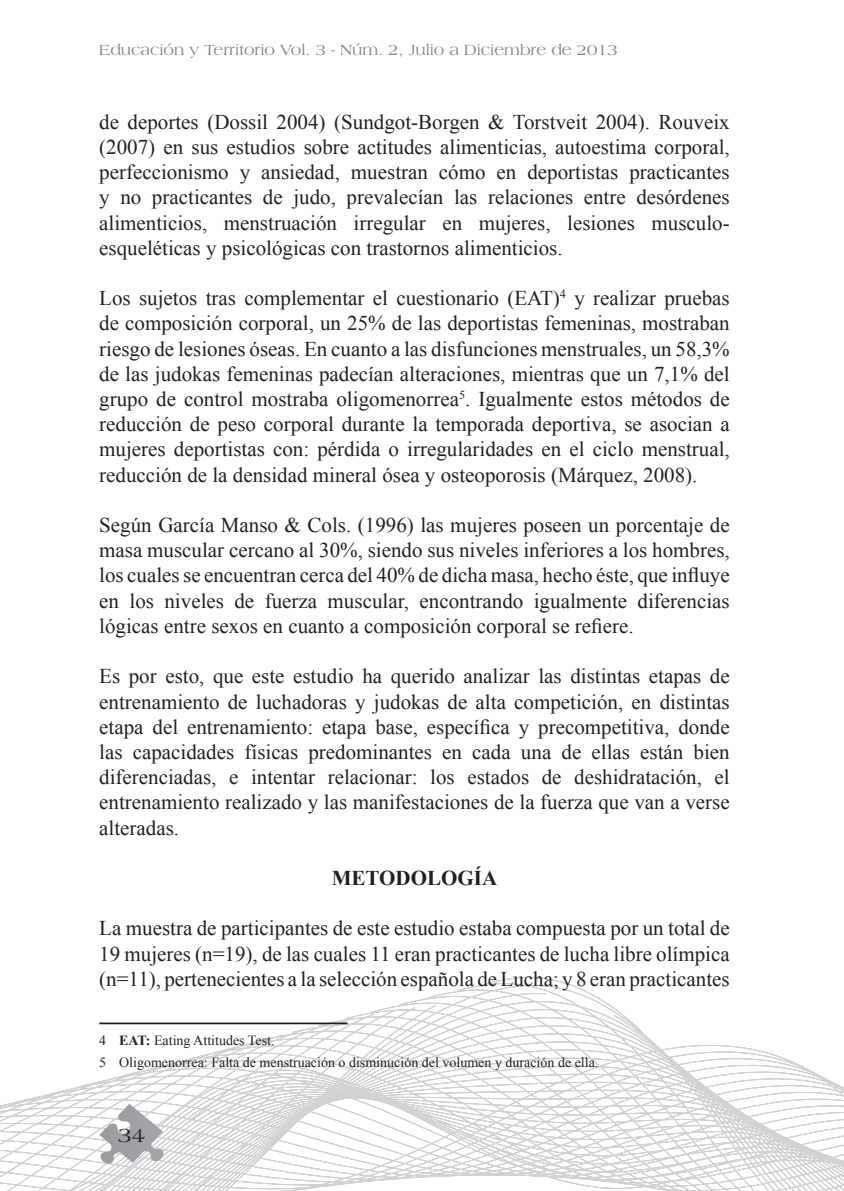
<style>
.page{position:relative;width:844px;height:1191px;background:#fff}
.page>*{position:absolute;margin:0;border:0;box-sizing:border-box;transform-origin:0 0}
.t1{font:21px/25.2px "Times New Roman";color:#231f20;text-align:justify}
.t2{font:700 21px "Times New Roman";color:#231f20}
.t3{font:21px "Americana";color:#231f20}
.t4{font:15.75px "Americana";color:#808285}
.t5{font:14px/21.7px "Times New Roman";color:#231f20}
.s1{font-weight:700}
</style>
<div class="page">
<svg style="left:0;top:977px;width:843px;height:214px"></svg>
<svg style="left:99px;top:1103px;width:65px;height:61px"></svg>
<hr style="left:99px;top:1022px;width:248px;height:2px;background:#231f20">
<p class="t4" style="left:99px;top:41px;width:520px">Educación y Territorio Vol. 3 - Núm. 2, Julio a Diciembre de 2013</p>
<p class="t1" style="left:99px;top:109px;width:632px">de deportes (Dossil 2004) (Sundgot-Borgen &amp; Torstveit 2004). Rouveix (2007) en sus estudios sobre actitudes alimenticias, autoestima corporal, perfeccionismo y ansiedad, muestran cómo en deportistas practicantes y no practicantes de judo, prevalecían las relaciones entre desórdenes alimenticios, menstruación irregular en mujeres, lesiones musculo&shy;esqueléticas y psicológicas con trastornos alimenticios.</p>
<p class="t1" style="left:99px;top:285px;width:632px">Los sujetos tras complementar el cuestionario (EAT)<sup>4</sup> y realizar pruebas de composición corporal, un 25% de las deportistas femeninas, mostraban riesgo de lesiones óseas. En cuanto a las disfunciones menstruales, un 58,3% de las judokas femeninas padecían alteraciones, mientras que un 7,1% del grupo de control mostraba oligomenorrea<sup>5</sup>. Igualmente estos métodos de reducción de peso corporal durante la temporada deportiva, se asocian a mujeres deportistas con: pérdida o irregularidades en el ciclo menstrual, reducción de la densidad mineral ósea y osteoporosis (Márquez, 2008).</p>
<p class="t1" style="left:99px;top:512px;width:632px">Según García Manso &amp; Cols. (1996) las mujeres poseen un porcentaje de masa muscular cercano al 30%, siendo sus niveles inferiores a los hombres, los cuales se encuentran cerca del 40% de dicha masa, hecho éste, que influye en los niveles de fuerza muscular, encontrando igualmente diferencias lógicas entre sexos en cuanto a composición corporal se refiere.</p>
<p class="t1" style="left:99px;top:663px;width:632px">Es por esto, que este estudio ha querido analizar las distintas etapas de entrenamiento de luchadoras y judokas de alta competición, en distintas etapa del entrenamiento: etapa base, específica y precompetitiva, donde las capacidades físicas predominantes en cada una de ellas están bien diferenciadas, e intentar relacionar: los estados de deshidratación, el entrenamiento realizado y las manifestaciones de la fuerza que van a verse alteradas.</p>
<p class="t2" style="left:332px;top:863px;width:167px">METODOLOGÍA</p>
<p class="t1" style="left:99px;top:915px;width:632px">La muestra de participantes de este estudio estaba compuesta por un total de 19 mujeres (n=19), de las cuales 11 eran practicantes de lucha libre olímpica (n=11), pertenecientes a la selección española de Lucha; y 8 eran practicantes</p>
<p class="t5" style="left:99px;top:1029px;width:500px">4 <span class="s1">EAT:</span> Eating Attitudes Test.<br>5 Oligomenorrea: Falta de menstruación o disminución del volumen y duración de ella.</p>
<p class="t3" style="left:118px;top:1123px;width:29px">34</p>
</div>
